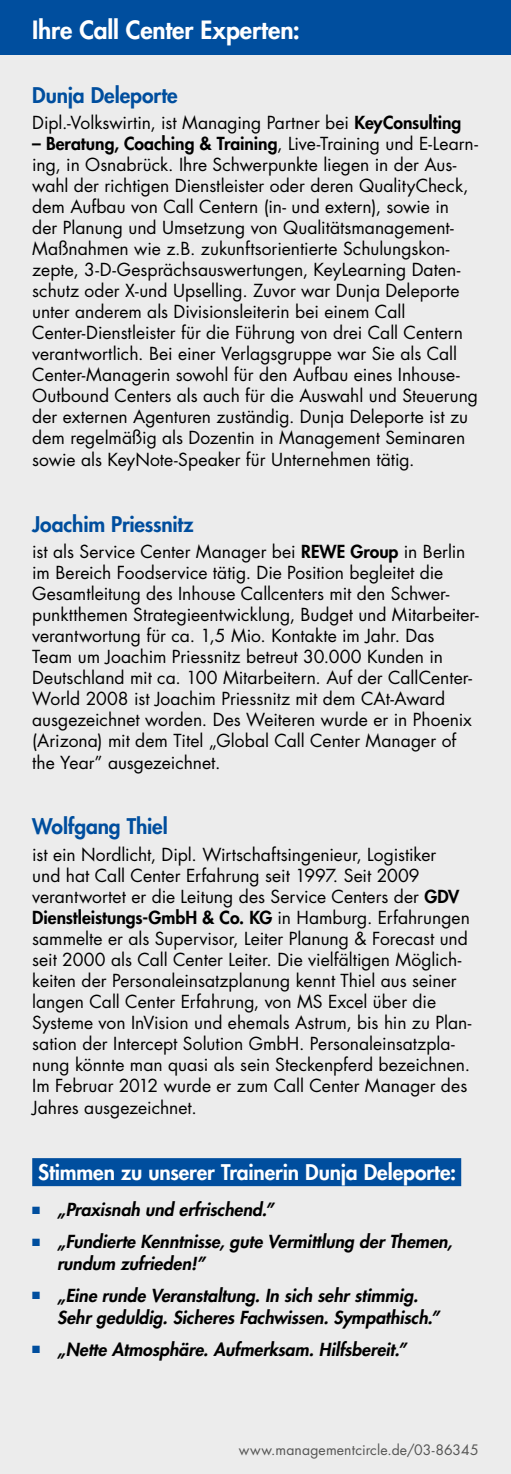
<style>
.page{position:relative;width:511px;height:1474px;background:#fff}
.page>*{position:absolute;margin:0;border:0;box-sizing:border-box;transform-origin:0 0}
.t1{font:800 24.5px "Futura Std";letter-spacing:-.005em;color:#fff}
.t2{font:800 21px "Futura Std";letter-spacing:-.005em;color:#004e9e}
.t3{font:800 21px "Futura Std";letter-spacing:-.005em;color:#fff}
.t4{font:17.5px/21px "Futura Std";color:#000}
.t5{font:italic 800 17.5px/21.9px "Futura Std";color:#000}
.t6{font:14px "Futura Std";letter-spacing:.01em;color:#565655}
.s1{font-weight:800}
.s2{color:#004e9e}
</style>
<div class="page">
<div style="left:0;top:36px;width:511px;height:1437px;background:#ececec"></div>
<div style="left:0;top:0;width:511px;height:55px;background:#004e9e"></div>
<div style="left:32px;top:1158px;width:429px;height:28px;background:#004e9e"></div>
<h1 class="t1" style="left:32px;top:14px;width:269px">Ihre Call Center Experten:</h1>
<p class="t2" style="left:32px;top:82px;width:147px">Dunja Deleporte</p>
<p class="t4" style="left:32px;top:112px;width:431px">Dipl.-Volkswirtin, ist Managing Partner bei <span class="s1">KeyConsulting</span></p>
<p class="t4" style="left:32px;top:133px;width:447px"><span class="s1">– Beratung, Coaching &amp; Training</span>, Live-Training und E-Learn&shy;ing, in Osnabrück. Ihre Schwerpunkte liegen in der Aus&shy;wahl der richtigen Dienstleister oder deren QualityCheck, dem Aufbau von Call Centern (in- und extern), sowie in der Planung und Umsetzung von Qualitätsmanagement-Maßnahmen wie z.B. zukunftsorientierte Schulungskon&shy;zepte, 3-D-Gesprächsauswertungen, KeyLearning Daten&shy;schutz oder X-und Upselling. Zuvor war Dunja Deleporte unter anderem als Divisionsleiterin bei einem Call Center-Dienstleister für die Führung von drei Call Centern verantwortlich. Bei einer Verlagsgruppe war Sie als Call Center-Managerin sowohl für den Aufbau eines Inhouse-Outbound Centers als auch für die Auswahl und Steuerung der externen Agenturen zuständig. Dunja Deleporte ist zu dem regelmäßig als Dozentin in Management Seminaren sowie als KeyNote-Speaker für Unternehmen tätig.</p>
<p class="t2" style="left:32px;top:510px;width:163px">Joachim Priessnitz</p>
<p class="t4" style="left:32px;top:541px;width:448px">ist als Service Center Manager bei <span class="s1">REWE Group</span> in Berlin im Bereich Foodservice tätig. Die Position begleitet die Gesamtleitung des Inhouse Callcenters mit den Schwer&shy;punktthemen Strategieentwicklung, Budget und Mitarbeiter&shy;verantwortung für ca. 1,5 Mio. Kontakte im Jahr. Das Team um Joachim Priessnitz betreut 30.000 Kunden in Deutschland mit ca. 100 Mitarbeitern. Auf der CallCenter-World 2008 ist Joachim Priessnitz mit dem CAt-Award ausgezeichnet worden. Des Weiteren wurde er in Phoenix (Arizona) mit dem Titel „Global Call Center Manager of the Year” ausgezeichnet.</p>
<p class="t2" style="left:32px;top:813px;width:137px">Wolfgang Thiel</p>
<p class="t4" style="left:32px;top:844px;width:441px">ist ein Nordlicht, Dipl. Wirtschaftsingenieur, Logistiker<br>und hat Call Center Erfahrung seit 1997. Seit 2009 verantwortet er die Leitung des Service Centers der <span class="s1">GDV Dienstleistungs-GmbH &amp; Co. KG</span> in Hamburg. Erfahrungen sammelte er als Supervisor, Leiter Planung &amp; Forecast und seit 2000 als Call Center Leiter. Die vielfältigen Möglich&shy;keiten der Personaleinsatzplanung kennt Thiel aus seiner langen Call Center Erfahrung, von MS Excel über die Systeme von InVision und ehemals Astrum, bis hin zu Plan&shy;sation der Intercept Solution GmbH. Personaleinsatzpla&shy;nung könnte man quasi als sein Steckenpferd bezeichnen.<br>Im Februar 2012 wurde er zum Call Center Manager des Jahres ausgezeichnet.</p>
<p class="t3" style="left:38px;top:1158px;width:419px">Stimmen zu unserer Trainerin Dunja Deleporte:</p>
<p class="t5" style="left:32px;top:1199px;width:243px"><span class="s2">■</span> „Praxisnah und erfrischend.”</p>
<p class="t5" style="left:57px;top:1231px;width:397px;text-indent:-25px"><span class="s2">■</span> „Fundierte Kenntnisse, gute Vermittlung der Themen, rundum zufrieden!”</p>
<p class="t5" style="left:57px;top:1284px;width:384px;text-indent:-25px"><span class="s2">■</span> „Eine runde Veranstaltung. In sich sehr stimmig.<br>Sehr geduldig. Sicheres Fachwissen. Sympathisch.”</p>
<p class="t5" style="left:32px;top:1338px;width:375px"><span class="s2">■</span> „Nette Atmosphäre. Aufmerksam. Hilfsbereit.”</p>
<p class="t6" style="left:239px;top:1440px;width:241px">www.managementcircle.de/03-86345</p>
</div>
